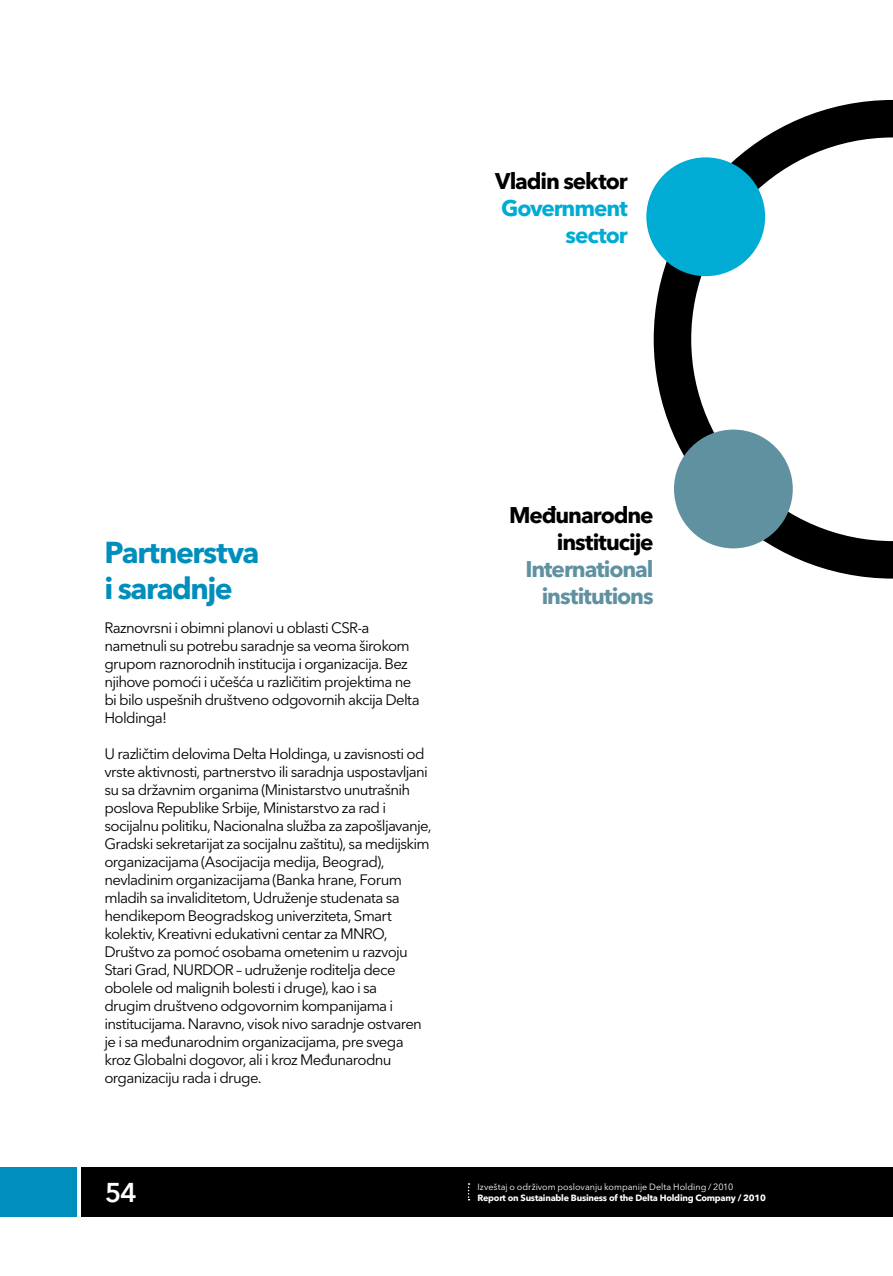
<style>
.page{position:relative;width:893px;height:1276px;background:#fff}
.page>*{position:absolute;margin:0;border:0;box-sizing:border-box;transform-origin:0 0}
.t1{font:700 30px/36px "Avenir Next LT Pro";letter-spacing:-.05em;color:#008ebd}
.t2{font:600 27px "Avenir Next LT Pro";color:#fff}
.t3{font:700 22.5px/27px "Avenir Next LT Pro";letter-spacing:-.05em;color:#000;text-align:right}
.t4{font:700 22.5px/27px "Avenir Next LT Pro";letter-spacing:-.045em;color:#6091a1;text-align:right}
.t5{font:700 22.5px/27px "Avenir Next LT Pro";letter-spacing:-.045em;color:#00acd4;text-align:right}
.t6{font:15px/18px "Avenir Next LT Pro";letter-spacing:-.045em;color:#000}
.t7{font:700 9px "Avenir Next LT Pro";letter-spacing:-.025em;color:#fff}
.t8{font:9px "Avenir Next LT Pro";color:#fff}
</style>
<div class="page">
<div style="left:82px;top:1167px;width:811px;height:50px;background:#000"></div>
<div style="left:0;top:1167px;width:77px;height:50px;background:#008ebd"></div>
<svg style="left:468px;top:1183px;width:2px;height:17px"></svg>
<svg style="left:654px;top:100px;width:239px;height:478px"></svg>
<div style="left:674px;top:429px;width:119px;height:119px;background:#6091a1;border-radius:50%"></div>
<div style="left:646px;top:157px;width:119px;height:119px;background:#00acd4;border-radius:50%"></div>
<h3 class="t3" style="left:495px;top:167px;width:134px">Vladin sektor</h3>
<h3 class="t5" style="left:501px;top:194px;width:128px">Government sector</h3>
<h1 class="t1" style="left:104px;top:534px;width:157px">Partnerstva i saradnje</h1>
<p class="t6" style="left:104px;top:618px;width:317px">Raznovrsni i obimni planovi u oblasti CSR-a nametnuli su potrebu saradnje sa veoma širokom grupom raznorodnih institucija i organizacija. Bez njihove pomoći i učešća u različitim projektima ne bi bilo uspešnih društveno odgovornih akcija Delta Holdinga!</p>
<p class="t6" style="left:104px;top:744px;width:329px">U različtim delovima Delta Holdinga, u zavisnosti od vrste aktivnosti, partnerstvo ili saradnja uspostavljani su sa državnim organima (Ministarstvo unutrašnih poslova Republike Srbije, Ministarstvo za rad i socijalnu politiku, Nacionalna služba za zapošljavanje, Gradski sekretarijat za socijalnu zaštitu), sa medijskim organizacijama (Asocijacija medija, Beograd), nevladinim organizacijama (Banka hrane, Forum mladih sa invaliditetom, Udruženje studenata sa hendikepom Beogradskog univerziteta, Smart kolektiv, Kreativni edukativni centar za MNRO, Društvo za pomoć osobama ometenim u razvoju Stari Grad, NURDOR – udruženje roditelja dece obolele od malignih bolesti i druge), kao i sa<br>drugim društveno odgovornim kompanijama i institucijama. Naravno, visok nivo saradnje ostvaren je i sa međunarodnim organizacijama, pre svega kroz Globalni dogovor, ali i kroz Međunarodnu organizaciju rada i druge.</p>
<h3 class="t3" style="left:509px;top:502px;width:146px">Međunarodne institucije</h3>
<h3 class="t4" style="left:525px;top:556px;width:130px">International institutions</h3>
<h2 class="t2" style="left:105px;top:1175px;width:33px">54</h2>
<p class="t7" style="left:477px;top:1192px;width:290px">Report on Sustainable Business of the Delta Holding Company / 2010</p>
<p class="t8" style="left:477px;top:1181px;width:257px">Izveštaj o održivom poslovanju kompanije Delta Holding / 2010</p>
</div>
